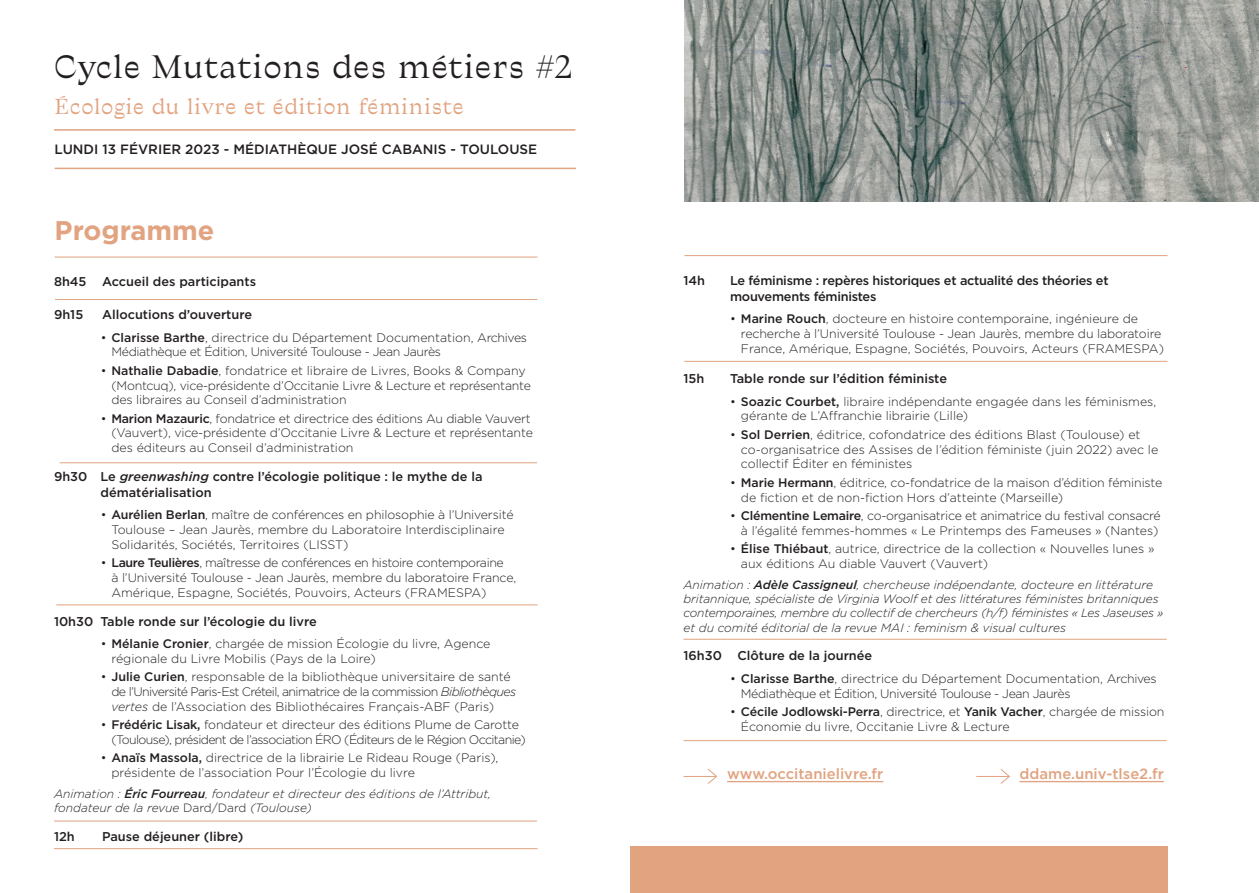
<style>
.page{position:relative;width:1259px;height:893px;background:#fff}
.page>*{position:absolute;margin:0;border:0;box-sizing:border-box;transform-origin:0 0}
.Titre_mutations_Méti{font:31.5px "Traulha Regulara";color:#231f20}
.Programme{font:700 27px "Gotham";color:#e1a380}
.Sous-titre_journée_p{font:21px "Traulha Regulara";color:#e1a380}
.Site_web_OLL_OF_p3{font:500 14.85px "Gotham";color:#e1a380}
.Date_et_lieu_p2{font:500 13.5px "Gotham";color:#231f20}
.Horaires_interventio{font:500 12.75px/15.8px "Gotham";color:#231f20}
.Horaires_interventio-2{font:500 12.75px/15.8px "Gotham";letter-spacing:-.02em;color:#231f20}
.t1{font:300 12.3px/14.9px "Gotham";letter-spacing:-.01em;color:#231f20}
.t2{font:300 12.3px/14.9px "Gotham";letter-spacing:-.03em;color:#231f20}
.t3{font:300 12.3px/14.9px "Gotham";letter-spacing:-.05em;color:#231f20}
.Animation{font:italic 300 12px/14.4px "Gotham";letter-spacing:-.01em;color:#231f20}
.s1{font-weight:500}
.s2{font-style:italic}
.s3{font-style:normal}
</style>
<div class="page">
<hr style="left:55px;top:168px;width:521px;height:1px;background:#e1a380">
<hr style="left:54px;top:129px;width:521px;height:2px;background:#e1a380">
<hr style="left:55px;top:257px;width:482px;height:1px;background:#e1a380">
<hr style="left:55px;top:299px;width:482px;height:1px;background:#e1a380">
<hr style="left:60px;top:462px;width:477px;height:1px;background:#e1a380">
<hr style="left:56px;top:604px;width:481px;height:1px;background:#e1a380">
<hr style="left:54px;top:848px;width:483px;height:1px;background:#e1a380">
<hr style="left:54px;top:821px;width:483px;height:1px;background:#e1a380">
<hr style="left:684px;top:255px;width:483px;height:1px;background:#e1a380">
<hr style="left:683px;top:639px;width:483px;height:1px;background:#e1a380">
<hr style="left:683px;top:740px;width:483px;height:1px;background:#e1a380">
<hr style="left:684px;top:361px;width:483px;height:1px;background:#e1a380">
<hr style="left:727px;top:781px;width:156px;height:1px;background:#e1a380">
<hr style="left:683px;top:776px;width:32px;height:1px;background:#e1a380">
<svg style="left:708px;top:769px;width:9px;height:15px"></svg>
<hr style="left:1019px;top:781px;width:145px;height:1px;background:#e1a380">
<hr style="left:976px;top:776px;width:32px;height:1px;background:#e1a380">
<svg style="left:1000px;top:769px;width:10px;height:15px"></svg>
<img style="left:684px;top:0;width:575px;height:201px">
<div style="left:630px;top:846px;width:537px;height:47px;background:#e1a380"></div>
<p class="Titre_mutations_Méti" style="left:54px;top:49px;width:521px">Cycle Mutations des métiers #2</p>
<p class="Sous-titre_journée_p" style="left:55px;top:94px;width:411px">Écologie du livre et édition féministe</p>
<p class="Date_et_lieu_p2" style="left:55px;top:140px;width:484px">LUNDI 13 FÉVRIER 2023 - MÉDIATHÈQUE JOSÉ CABANIS - TOULOUSE</p>
<p class="Programme" style="left:55px;top:212px;width:161px">Programme</p>
<p class="Horaires_interventio" style="left:54px;top:274px;width:203px">8h45 Accueil des participants</p>
<p class="Horaires_interventio" style="left:54px;top:306px;width:31px">9h15</p>
<p class="Horaires_interventio" style="left:102px;top:306px;width:152px">Allocutions d’ouverture</p>
<p class="t2" style="left:111px;top:329px;width:417px;text-indent:-11px">• <span class="s1">Clarisse Barthe</span>, directrice du Département Documentation, Archives<br>Médiathèque et Édition, Université Toulouse - Jean Jaurès</p>
<p class="t1" style="left:111px;top:363px;width:421px;text-indent:-11px">• <span class="s1">Nathalie Dabadie</span>, fondatrice et libraire de Livres, Books &amp; Company (Montcuq), vice-présidente d’Occitanie Livre &amp; Lecture et représentante des libraires au Conseil d’administration</p>
<p class="t1" style="left:111px;top:410px;width:423px;text-indent:-11px">• <span class="s1">Marion Mazauric</span>, fondatrice et directrice des éditions Au diable Vauvert (Vauvert), vice-présidente d’Occitanie Livre &amp; Lecture et représentante des éditeurs au Conseil d’administration</p>
<p class="Horaires_interventio" style="left:100px;top:468px;width:383px;text-indent:-46px">9h30 Le <span class="s2">greenwashing</span> contre l’écologie politique : le mythe de la dématérialisation</p>
<p class="t1" style="left:111px;top:507px;width:404px;text-indent:-11px">• <span class="s1">Aurélien Berlan</span>, maître de conférences en philosophie à l’Université<br>Toulouse – Jean Jaurès, membre du Laboratoire Interdisciplinaire<br>Solidarités, Sociétés, Territoires (LISST)</p>
<p class="t1" style="left:111px;top:555px;width:406px;text-indent:-11px">• <span class="s1">Laure Teulières</span>, maîtresse de conférences en histoire contemporaine<br>à l’Université Toulouse - Jean Jaurès, membre du laboratoire France,<br>Amérique, Espagne, Sociétés, Pouvoirs, Acteurs (FRAMESPA)</p>
<p class="Horaires_interventio" style="left:54px;top:613px;width:264px">10h30 Table ronde sur l’écologie du livre</p>
<p class="t1" style="left:111px;top:636px;width:380px;text-indent:-11px">• <span class="s1">Mélanie Cronier</span>, chargée de mission Écologie du livre, Agence régionale du Livre Mobilis (Pays de la Loire)</p>
<p class="t1" style="left:111px;top:669px;width:406px;text-indent:-11px">• <span class="s1">Julie Curien</span>, responsable de la bibliothèque universitaire de santé de l’Université Paris-Est Créteil, animatrice de la commission <span class="s2">Bibliothèques vertes</span> de l’Association des Bibliothécaires Français-ABF (Paris)</p>
<p class="t3" style="left:111px;top:717px;width:416px;text-indent:-11px">• <span class="s1">Frédéric Lisak,</span> fondateur et directeur des éditions Plume de Carotte (Toulouse), président de l’association ÉRO (Éditeurs de le Région Occitanie)</p>
<p class="t1" style="left:111px;top:750px;width:388px;text-indent:-11px">• <span class="s1">Anaïs Massola,</span> directrice de la librairie Le Rideau Rouge (Paris), présidente de l’association Pour l’Écologie du livre</p>
<p class="Animation" style="left:54px;top:786px;width:438px">Animation : <span class="s1">Éric Fourreau</span>, fondateur et directeur des éditions de l’Attribut, fondateur de la revue <span class="s3">Dard/Dard</span> (Toulouse)</p>
<p class="Horaires_interventio" style="left:54px;top:828px;width:22px">12h</p>
<p class="Horaires_interventio" style="left:102px;top:828px;width:143px">Pause déjeuner (libre)</p>
<p class="Horaires_interventio" style="left:683px;top:272px;width:23px">14h</p>
<p class="Horaires_interventio-2" style="left:730px;top:272px;width:380px">Le féminisme : repères historiques et actualité des théories et mouvements féministes</p>
<p class="t1" style="left:741px;top:311px;width:424px;text-indent:-11px">• <span class="s1">Marine Rouch</span>, docteure en histoire contemporaine, ingénieure de recherche à l’Université Toulouse - Jean Jaurès, membre du laboratoire<br>France, Amérique, Espagne, Sociétés, Pouvoirs, Acteurs (FRAMESPA)</p>
<p class="Horaires_interventio" style="left:683px;top:371px;width:22px">15h</p>
<p class="Horaires_interventio" style="left:730px;top:371px;width:218px">Table ronde sur l’édition féministe</p>
<p class="t1" style="left:741px;top:393px;width:417px;text-indent:-11px">• <span class="s1">Soazic Courbet,</span> libraire indépendante engagée dans les féminismes, gérante de L’Affranchie librairie (Lille)</p>
<p class="t1" style="left:741px;top:427px;width:419px;text-indent:-11px">• <span class="s1">Sol Derrien</span>, éditrice, cofondatrice des éditions Blast (Toulouse) et co-organisatrice des Assises de l’édition féministe (juin 2022) avec le collectif Éditer en féministes</p>
<p class="t1" style="left:741px;top:475px;width:423px;text-indent:-11px">• <span class="s1">Marie Hermann</span>, éditrice, co-fondatrice de la maison d’édition féministe de fiction et de non-fiction Hors d’atteinte (Marseille)</p>
<p class="t1" style="left:730px;top:508px;width:432px;text-align:right">• <span class="s1">Clémentine Lemaire</span>, co-organisatrice et animatrice du festival consacré à l’égalité femmes-hommes « Le Printemps des Fameuses » (Nantes)</p>
<p class="t1" style="left:741px;top:541px;width:415px;text-indent:-11px">• <span class="s1">Élise Thiébaut</span>, autrice, directrice de la collection « Nouvelles lunes » aux éditions Au diable Vauvert (Vauvert)</p>
<p class="Animation" style="left:683px;top:577px;width:481px">Animation : <span class="s1">Adèle Cassigneul</span>, chercheuse indépendante, docteure en littérature britannique, spécialiste de Virginia Woolf et des littératures féministes britanniques contemporaines, membre du collectif de chercheurs (h/f) féministes « Les Jaseuses » et du comité éditorial de la revue MAI : feminism &amp; visual cultures</p>
<p class="Horaires_interventio" style="left:683px;top:648px;width:190px">16h30 Clôture de la journée</p>
<p class="t2" style="left:741px;top:671px;width:417px;text-indent:-11px">• <span class="s1">Clarisse Barthe</span>, directrice du Département Documentation, Archives<br>Médiathèque et Édition, Université Toulouse - Jean Jaurès</p>
<p class="t1" style="left:741px;top:704px;width:425px;text-indent:-11px">• <span class="s1">Cécile Jodlowski-Perra</span>, directrice, et <span class="s1">Yanik Vacher</span>, chargée de mission<br>Économie du livre, Occitanie Livre &amp; Lecture</p>
<p class="Site_web_OLL_OF_p3" style="left:727px;top:764px;width:158px">www.occitanielivre.fr</p>
<p class="Site_web_OLL_OF_p3" style="left:1019px;top:764px;width:146px">ddame.univ-tlse2.fr</p>
</div>
